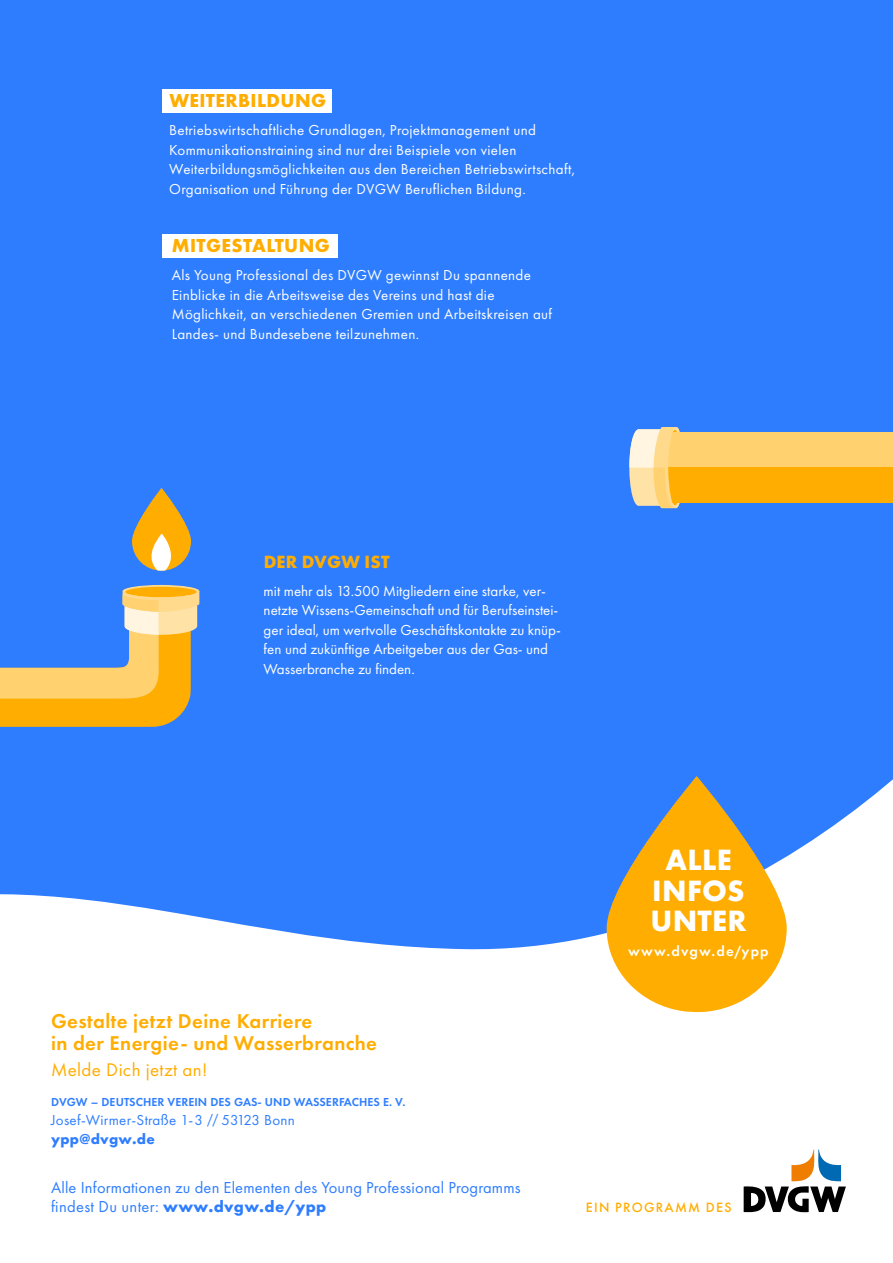
<style>
.page{position:relative;width:893px;height:1263px;background:#fff}
.page>*{position:absolute;margin:0;border:0;box-sizing:border-box;transform-origin:0 0}
.t1{font:700 30.45px/30.5px "Futura PT";letter-spacing:.01em;color:#fff;text-align:center}
.t2{font:600 20.7px/22.5px "Futura PT";letter-spacing:.02em;color:#ffad00}
.t3{font:700 19.5px "Futura PT";letter-spacing:.02em;color:#ffad00}
.t4{font:19.05px "Futura PT";letter-spacing:.02em;color:#ffad00}
.t5{font:700 18.3px "Futura PT";letter-spacing:.01em;color:#ffad00}
.t6{font:16.5px/18.8px "Futura PT";letter-spacing:.01em;color:#2e7dff}
.t7{font:15px/19.5px "Futura PT";letter-spacing:.02em;color:#fff}
.t8{font:15px/19.5px "Futura PT";color:#fff}
.t9{font:15px/18.8px "Futura PT";letter-spacing:.02em;color:#2e7dff}
.t10{font:600 14.85px "Futura PT";letter-spacing:.08em;color:#fff}
.t11{font:500 13.95px "Futura PT";letter-spacing:.09em;color:#ffad00}
.t12{font:600 12px "Futura PT";letter-spacing:.01em;color:#2e7dff}
.s1{font-style:italic;font-size:13.5px}
.s2{font-weight:700}
.s3{font-style:italic;font-size:13.8px}
</style>
<div class="page">
<div style="left:0;top:0;width:893px;height:965px;background:#2e7dff"></div>
<svg style="left:0;top:560px;width:819px;height:652px"></svg>
<svg style="left:744px;top:1150px;width:102px;height:63px"></svg>
<div style="left:162px;top:89px;width:169px;height:24px;background:#fff"></div>
<div style="left:162px;top:234px;width:176px;height:23px;background:#fff"></div>
<div style="left:641px;top:432px;width:252px;height:71px;background:#ffd16f"></div>
<div style="left:641px;top:468px;width:252px;height:35px;background:#ffad00"></div>
<svg style="left:629px;top:427px;width:54px;height:82px"></svg>
<svg style="left:0;top:585px;width:199px;height:142px"></svg>
<svg style="left:132px;top:488px;width:59px;height:83px;fill:#ffad00"></svg>
<svg style="left:146px;top:533px;width:34px;height:38px"></svg>
<svg style="left:607px;top:776px;width:286px;height:237px"></svg>
<h3 class="t3" style="left:169px;top:88px;width:158px">WEITERBILDUNG</h3>
<p class="t7" style="left:169px;top:121px;width:407px">Betriebswirtschaftliche Grundlagen, Projektmanagement und Kommunikationstraining sind nur drei Beispiele von vielen Weiterbildungsmöglichkeiten aus den Bereichen Betriebswirtschaft, Organisation und Führung der DVGW Beruflichen Bildung.</p>
<h3 class="t3" style="left:172px;top:233px;width:160px">MITGESTALTUNG</h3>
<p class="t7" style="left:172px;top:265px;width:382px">Als Young Professional des DVGW gewinnst Du spannende Einblicke in die Arbeitsweise des Vereins und hast die Möglichkeit, an verschiedenen Gremien und Arbeitskreisen auf Landes- und Bundesebene teilzunehmen.</p>
<p class="t5" style="left:264px;top:550px;width:128px">DER DVGW IST</p>
<p class="t8" style="left:264px;top:581px;width:299px">mit mehr als 13.500 Mitgliedern eine starke, ver&shy;netzte Wissens-Gemeinschaft und für Berufseinstei&shy;ger ideal, um wertvolle Geschäftskontakte zu knüp&shy;fen und zukünftige Arbeitgeber aus der Gas- und Wasserbranche zu finden.</p>
<h2 class="t2" style="left:51px;top:1009px;width:327px">Gestalte jetzt Deine Karriere<br>in der Energie- und Wasserbranche</h2>
<p class="t4" style="left:51px;top:1058px;width:158px">Melde Dich jetzt an!</p>
<p class="t12" style="left:51px;top:1095px;width:356px">DVGW – DEUTSCHER VEREIN DES GAS- UND WASSERFACHES E. V.</p>
<p class="t9" style="left:51px;top:1110px;width:245px">Josef-Wirmer-Straße 1-3 <span class="s1">//</span>53123 Bonn <span class="s2">ypp@dvgw.de</span></p>
<p class="t6" style="left:51px;top:1178px;width:471px">Alle Informationen zu den Elementen des Young Professional Programms findest Du unter: <span class="s2">www.dvgw.de/ypp</span></p>
<h1 class="t1" style="left:650px;top:844px;width:98px">ALLE<br>INFOS<br>UNTER</h1>
<p class="t10" style="left:628px;top:942px;width:142px">www.dvgw.de<span class="s3">/</span>ypp</p>
<p class="t11" style="left:586px;top:1199px;width:147px">EIN PROGRAMM DES</p>
</div>
